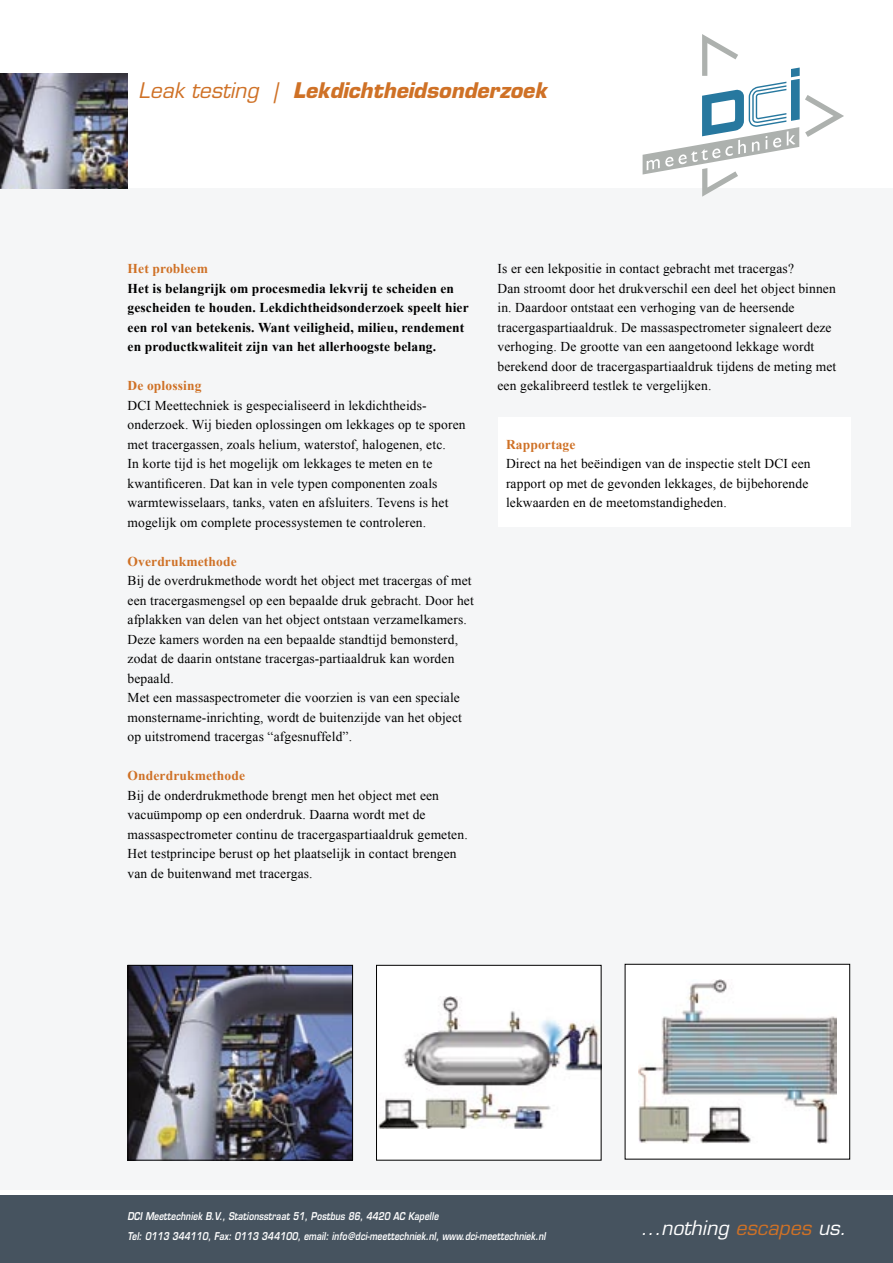
<style>
.page{position:relative;width:893px;height:1263px;background:#fff}
.page>*{position:absolute;margin:0;border:0;box-sizing:border-box;transform-origin:0 0}
.t1{font:italic 700 21px "Eurostile";color:#cf7126}
.t2{font:italic 19.5px "Eurostile";color:#fff}
.t3{font:13.5px/19.5px "Times New Roman";letter-spacing:.01em;color:#000}
.t4{font:700 13.5px/19.5px "Times New Roman";letter-spacing:.01em;color:#000}
.t5{font:700 13.5px "Times New Roman";letter-spacing:.01em;color:#cf7126}
.t6{font:italic 600 10.5px/19.5px "Eurostile";letter-spacing:.01em;color:#fff;scale:.8 1}
.s1{font-weight:400}
.s2{color:#cf7126}
</style>
<div class="page">
<div style="left:0;top:188px;width:893px;height:1001px;background:#f5f6f7"></div>
<div style="left:0;top:1195px;width:893px;height:68px;background:#46535f"></div>
<svg style="left:643px;top:34px;width:201px;height:163px"></svg>
<div style="left:497px;top:417px;width:353px;height:109px;background:#fff"></div>
<img style="left:130px;top:967px;width:221px;height:191px">
<div style="left:128px;top:965px;width:225px;height:195px;border:1px solid #000"></div>
<div style="left:376px;top:965px;width:225px;height:195px;background:#fff"></div>
<img style="left:379px;top:997px;width:220px;height:132px">
<div style="left:376px;top:965px;width:225px;height:195px;border:1px solid #000"></div>
<div style="left:625px;top:964px;width:225px;height:195px;background:#fff"></div>
<img style="left:638px;top:979px;width:199px;height:165px">
<div style="left:625px;top:964px;width:225px;height:195px;border:1px solid #000"></div>
<img style="left:0;top:73px;width:128px;height:115px">
<h1 class="t1" style="left:138px;top:77px;width:410px"><span class="s1">Leak testing |</span> Lekdichtheidsonderzoek</h1>
<p class="t5" style="left:128px;top:261px;width:82px">Het probleem</p>
<p class="t4" style="left:128px;top:278px;width:343px">Het is belangrijk om procesmedia lekvrij te scheiden en gescheiden te houden. Lekdichtheidsonderzoek speelt hier een rol van betekenis. Want veiligheid, milieu, rendement en productkwaliteit zijn van het allerhoogste belang.</p>
<p class="t5" style="left:128px;top:378px;width:75px">De oplossing</p>
<p class="t3" style="left:128px;top:395px;width:339px">DCI Meettechniek is gespecialiseerd in lekdichtheids&shy;onderzoek. Wij bieden oplossingen om lekkages op te sporen met tracergassen, zoals helium, waterstof, halogenen, etc.<br>In korte tijd is het mogelijk om lekkages te meten en te kwantificeren. Dat kan in vele typen componenten zoals warmtewisselaars, tanks, vaten en afsluiters. Tevens is het mogelijk om complete processystemen te controleren.</p>
<p class="t5" style="left:128px;top:553px;width:111px">Overdrukmethode</p>
<p class="t3" style="left:128px;top:571px;width:348px">Bij de overdrukmethode wordt het object met tracergas of met een tracergasmengsel op een bepaalde druk gebracht. Door het afplakken van delen van het object ontstaan verzamelkamers.<br>Deze kamers worden na een bepaalde standtijd bemonsterd, zodat de daarin ontstane tracergas-partiaaldruk kan worden bepaald.<br>Met een massaspectrometer die voorzien is van een speciale monstername-inrichting, wordt de buitenzijde van het object op uitstromend tracergas “afgesnuffeld”.</p>
<p class="t5" style="left:128px;top:768px;width:119px">Onderdrukmethode</p>
<p class="t3" style="left:128px;top:785px;width:342px">Bij de onderdrukmethode brengt men het object met een vacuümpomp op een onderdruk. Daarna wordt met de massaspectrometer continu de tracergaspartiaaldruk gemeten.<br>Het testprincipe berust op het plaatselijk in contact brengen van de buitenwand met tracergas.</p>
<p class="t3" style="left:497px;top:259px;width:340px">Is er een lekpositie in contact gebracht met tracergas?<br>Dan stroomt door het drukverschil een deel het object binnen in. Daardoor ontstaat een verhoging van de heersende tracergaspartiaaldruk. De massaspectrometer signaleert deze verhoging. De grootte van een aangetoond lekkage wordt berekend door de tracergaspartiaaldruk tijdens de meting met een gekalibreerd testlek te vergelijken.</p>
<p class="t5" style="left:506px;top:436px;width:71px">Rapportage</p>
<p class="t3" style="left:506px;top:454px;width:306px">Direct na het beëindigen van de inspectie stelt DCI een rapport op met de gevonden lekkages, de bijbehorende lekwaarden en de meetomstandigheden.</p>
<p class="t6" style="left:128px;top:1207px;width:524px">DCI Meettechniek B.V., Stationsstraat 51, Postbus 86, 4420 AC Kapelle<br>Tel: 0113 344110, Fax: 0113 344100, email: info@dci-meettechniek.nl, www.dci-meettechniek.nl</p>
<h2 class="t2" style="left:641px;top:1216px;width:207px">...nothing <span class="s2">escapes</span> us.</h2>
</div>
